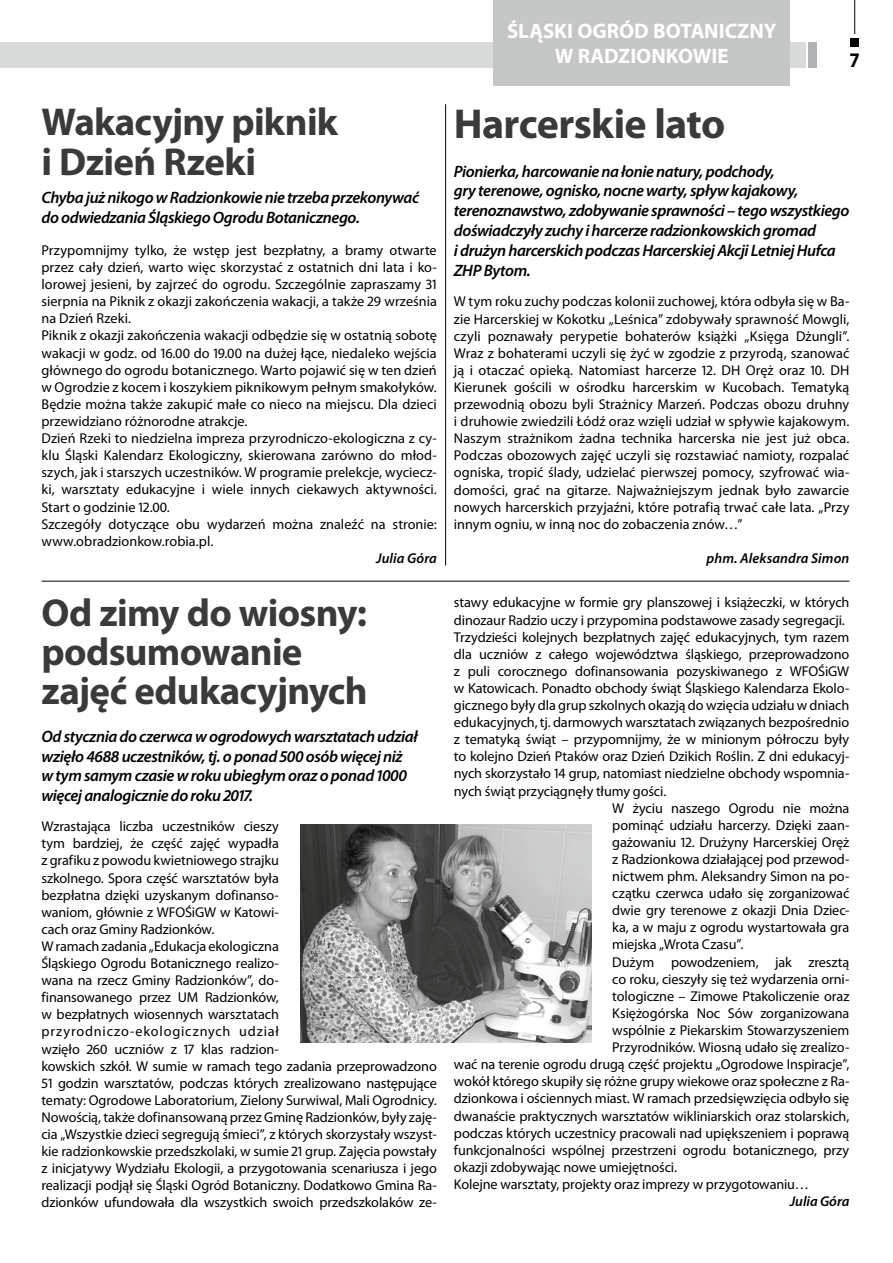
<style>
.page{position:relative;width:893px;height:1263px;background:#fff}
.page>*{position:absolute;margin:0;border:0;box-sizing:border-box;transform-origin:0 0}
.t1{font:700 42px "Myriad Pro";letter-spacing:-.015em;color:#3a3a39}
.t2{font:700 39px/39px "Myriad Pro";letter-spacing:-.015em;color:#3a3a39}
.t3{font:700 21px/25.2px "Myriad Pro";letter-spacing:-.005em;color:#fff}
.t4{font:700 20.85px "Myriad Pro";color:#000;scale:.9 1}
.t5{font:italic 600 16.5px/19.8px "Myriad Pro";letter-spacing:-.025em;color:#000}
.t6{font:14.25px/17.1px "Myriad Pro";letter-spacing:-.005em;color:#000}
.t7{font:italic 600 14.25px "Myriad Pro";letter-spacing:.005em;color:#000}
</style>
<div class="page">
<div style="left:0;top:43px;width:806px;height:25px;background:#d9dada"></div>
<hr style="left:854px;top:0;width:1px;height:34px;background:#000">
<div style="left:850px;top:38px;width:9px;height:9px;background:#000"></div>
<div style="left:808px;top:43px;width:8px;height:25px;background:#b1b2b3"></div>
<hr style="left:41px;top:581px;width:808px;height:1px;background:#000">
<div style="left:494px;top:0;width:296px;height:85px;background:#c5c6c6"></div>
<hr style="left:445px;top:104px;width:1px;height:462px;background:#000">
<img style="left:300px;top:825px;width:291px;height:218px">
<h2 class="t2" style="left:41px;top:100px;width:299px;line-height:40.5px">Wakacyjny piknik i Dzień Rzeki</h2>
<p class="t5" style="left:41px;top:187px;width:379px">Chyba już nikogo w Radzionkowie nie trzeba przekonywać do odwiedzania Śląskiego Ogrodu Botanicznego.</p>
<p class="t6" style="left:41px;top:241px;width:397px">Przypomnijmy tylko, że wstęp jest bezpłatny, a bramy otwarte przez cały dzień, warto więc skorzystać z ostatnich dni lata i ko&shy;lorowej jesieni, by zajrzeć do ogrodu. Szczególnie zapraszamy 31 sierpnia na Piknik z okazji zakończenia wakacji, a także 29 września na Dzień Rzeki.<br>Piknik z okazji zakończenia wakacji odbędzie się w ostatnią sobotę wakacji w godz. od 16.00 do 19.00 na dużej łące, niedaleko wejścia głównego do ogrodu botanicznego. Warto pojawić się w ten dzień w Ogrodzie z kocem i koszykiem piknikowym pełnym smakołyków.<br>Będzie można także zakupić małe co nieco na miejscu. Dla dzieci przewidziano różnorodne atrakcje.<br>Dzień Rzeki to niedzielna impreza przyrodniczo-ekologiczna z cy&shy;klu Śląski Kalendarz Ekologiczny, skierowana zarówno do młod&shy;szych, jak i starszych uczestników. W programie prelekcje, wyciecz&shy;ki, warsztaty edukacyjne i wiele innych ciekawych aktywności.<br>Start o godzinie 12.00.<br>Szczegóły dotyczące obu wydarzeń można znaleźć na stronie: www.obradzionkow.robia.pl.</p>
<p class="t7" style="left:376px;top:549px;width:62px">Julia Góra</p>
<h2 class="t2" style="left:41px;top:592px;width:328px">Od zimy do wiosny: podsumowanie zajęć edukacyjnych</h2>
<p class="t5" style="left:41px;top:726px;width:378px">Od stycznia do czerwca w ogrodowych warsztatach udział wzięło 4688 uczestników, tj. o ponad 500 osób więcej niż w tym samym czasie w roku ubiegłym oraz o ponad 1000 więcej analogicznie do roku 2017.</p>
<p class="t6" style="left:41px;top:818px;width:397px">Wzrastająca liczba uczestników cieszy<br>tym bardziej, że część zajęć wypadła<br>z grafiku z powodu kwietniowego strajku<br>szkolnego. Spora część warsztatów była<br>bezpłatna dzięki uzyskanym dofinanso-<br>waniom, głównie z WFOŚiGW w Katowi-<br>cach oraz Gminy Radzionków.<br>W ramach zadania „Edukacja ekologiczna<br>Śląskiego Ogrodu Botanicznego realizo-<br>wana na rzecz Gminy Radzionków”, do-<br>finansowanego przez UM Radzionków,<br>w bezpłatnych wiosennych warsztatach przyrodniczo-ekologicznych udział<br>wzięło 260 uczniów z 17 klas radzion-<br>kowskich szkół. W sumie w ramach tego zadania przeprowadzono 51 godzin warsztatów, podczas których zrealizowano następujące tematy: Ogrodowe Laboratorium, Zielony Surwiwal, Mali Ogrodnicy.<br>Nowością, także dofinansowaną przez Gminę Radzionków, były zaję&shy;cia „Wszystkie dzieci segregują śmieci”, z których skorzystały wszyst&shy;kie radzionkowskie przedszkolaki, w sumie 21 grup. Zajęcia powstały z inicjatywy Wydziału Ekologii, a przygotowania scenariusza i jego realizacji podjął się Śląski Ogród Botaniczny. Dodatkowo Gmina Ra&shy;dzionków ufundowała dla wszystkich swoich przedszkolaków ze-</p>
<h3 class="t3" style="left:555px;top:18px;width:150px;text-indent:-48px">ŚLĄSKI OGRÓD BOTANICZNY<br>W RADZI</h3>
<h3 class="t3" style="left:636px;top:43px;width:84px">ONKOWIE</h3>
<h3 class="t4" style="left:849px;top:46px;width:13px">7</h3>
<h1 class="t1" style="left:454px;top:96px;width:273px">Harcerskie lato</h1>
<p class="t5" style="left:454px;top:161px;width:397px">Pionierka, harcowanie na łonie natury, podchody,<br>gry terenowe, ognisko, nocne warty, spływ kajakowy, terenoznawstwo, zdobywanie sprawności – tego wszystkiego doświadczyły zuchy i harcerze radzionkowskich gromad<br>i drużyn harcerskich podczas Harcerskiej Akcji Letniej Hufca ZHP Bytom.</p>
<p class="t6" style="left:454px;top:293px;width:397px;text-align:justify">W tym roku zuchy podczas kolonii zuchowej, która odbyła się w Ba&shy;zie Harcerskiej w Kokotku „Leśnica” zdobywały sprawność Mowgli, czyli poznawały perypetie bohaterów książki „Księga Dżungli”.<br>Wraz z bohaterami uczyli się żyć w zgodzie z przyrodą, szanować ją i otaczać opieką. Natomiast harcerze 12. DH Oręż oraz 10. DH Kierunek gościli w ośrodku harcerskim w Kucobach. Tematyką przewodnią obozu byli Strażnicy Marzeń. Podczas obozu druhny i druhowie zwiedzili Łódź oraz wzięli udział w spływie kajakowym.<br>Naszym strażnikom żadna technika harcerska nie jest już obca.<br>Podczas obozowych zajęć uczyli się rozstawiać namioty, rozpalać ogniska, tropić ślady, udzielać pierwszej pomocy, szyfrować wia&shy;domości, grać na gitarze. Najważniejszym jednak było zawarcie nowych harcerskich przyjaźni, które potrafią trwać całe lata. „Przy innym ogniu, w inną noc do zobaczenia znów…”</p>
<p class="t7" style="left:707px;top:549px;width:144px">phm. Aleksandra Simon</p>
<p class="t6" style="left:454px;top:594px;width:397px">stawy edukacyjne w formie gry planszowej i książeczki, w których</p>
<p class="t6" style="left:454px;top:611px;width:392px">dinozaur Radzio uczy i przypomina podstawowe zasady segregacji.</p>
<p class="t6" style="left:454px;top:628px;width:397px">Trzydzieści kolejnych bezpłatnych zajęć edukacyjnych, tym razem</p>
<p class="t6" style="left:454px;top:645px;width:397px">dla uczniów z całego województwa śląskiego, przeprowadzono</p>
<p class="t6" style="left:454px;top:662px;width:397px">z puli corocznego dofinansowania pozyskiwanego z WFOŚiGW</p>
<p class="t6" style="left:454px;top:679px;width:397px">w Katowicach. Ponadto obchody świąt Śląskiego Kalendarza Ekolo-</p>
<p class="t6" style="left:454px;top:696px;width:397px">gicznego były dla grup szkolnych okazją do wzięcia udziału w dniach</p>
<p class="t6" style="left:454px;top:714px;width:397px">edukacyjnych, tj. darmowych warsztatach związanych bezpośrednio</p>
<p class="t6" style="left:454px;top:731px;width:397px">z tematyką świąt – przypomnijmy, że w minionym półroczu były</p>
<p class="t6" style="left:454px;top:748px;width:397px">to kolejno Dzień Ptaków oraz Dzień Dzikich Roślin. Z dni edukacyj-</p>
<p class="t6" style="left:454px;top:765px;width:397px">nych skorzystało 14 grup, natomiast niedzielne obchody wspomnia-</p>
<p class="t6" style="left:454px;top:782px;width:214px">nych świąt przyciągnęły tłumy gości.</p>
<p class="t6" style="left:612px;top:799px;width:239px">W życiu naszego Ogrodu nie można</p>
<p class="t6" style="left:612px;top:816px;width:239px">pominąć udziału harcerzy. Dzięki zaan-</p>
<p class="t6" style="left:612px;top:833px;width:239px">gażowaniu 12. Drużyny Harcerskiej Oręż</p>
<p class="t6" style="left:612px;top:850px;width:239px">z Radzionkowa działającej pod przewod-</p>
<p class="t6" style="left:612px;top:867px;width:239px">nictwem phm. Aleksandry Simon na po-</p>
<p class="t6" style="left:612px;top:885px;width:239px">czątku czerwca udało się zorganizować</p>
<p class="t6" style="left:612px;top:902px;width:239px">dwie gry terenowe z okazji Dnia Dziec-</p>
<p class="t6" style="left:612px;top:919px;width:239px">ka, a w maju z ogrodu wystartowała gra</p>
<p class="t6" style="left:612px;top:936px;width:133px">miejska „Wrota Czasu”.</p>
<p class="t6" style="left:612px;top:953px;width:239px">Dużym powodzeniem, jak zresztą</p>
<p class="t6" style="left:612px;top:970px;width:239px">co roku, cieszyły się też wydarzenia orni-</p>
<p class="t6" style="left:612px;top:987px;width:239px">tologiczne – Zimowe Ptakoliczenie oraz</p>
<p class="t6" style="left:612px;top:1004px;width:239px">Księżogórska Noc Sów zorganizowana</p>
<p class="t6" style="left:612px;top:1021px;width:239px">wspólnie z Piekarskim Stowarzyszeniem</p>
<p class="t6" style="left:612px;top:1038px;width:239px">Przyrodników. Wiosną udało się zrealizo-</p>
<p class="t6" style="left:454px;top:1056px;width:397px">wać na terenie ogrodu drugą część projektu „Ogrodowe Inspiracje”,</p>
<p class="t6" style="left:454px;top:1073px;width:397px">wokół którego skupiły się różne grupy wiekowe oraz społeczne z Ra-</p>
<p class="t6" style="left:454px;top:1090px;width:397px">dzionkowa i ościennych miast. W ramach przedsięwzięcia odbyło się</p>
<p class="t6" style="left:454px;top:1107px;width:397px">dwanaście praktycznych warsztatów wikliniarskich oraz stolarskich,</p>
<p class="t6" style="left:454px;top:1124px;width:397px">podczas których uczestnicy pracowali nad upiększeniem i poprawą</p>
<p class="t6" style="left:454px;top:1141px;width:397px">funkcjonalności wspólnej przestrzeni ogrodu botanicznego, przy</p>
<p class="t6" style="left:454px;top:1158px;width:225px">okazji zdobywając nowe umiejętności.</p>
<p class="t6" style="left:454px;top:1175px;width:356px">Kolejne warsztaty, projekty oraz imprezy w przygotowaniu…</p>
<p class="t7" style="left:790px;top:1192px;width:61px">Julia Góra</p>
</div>
